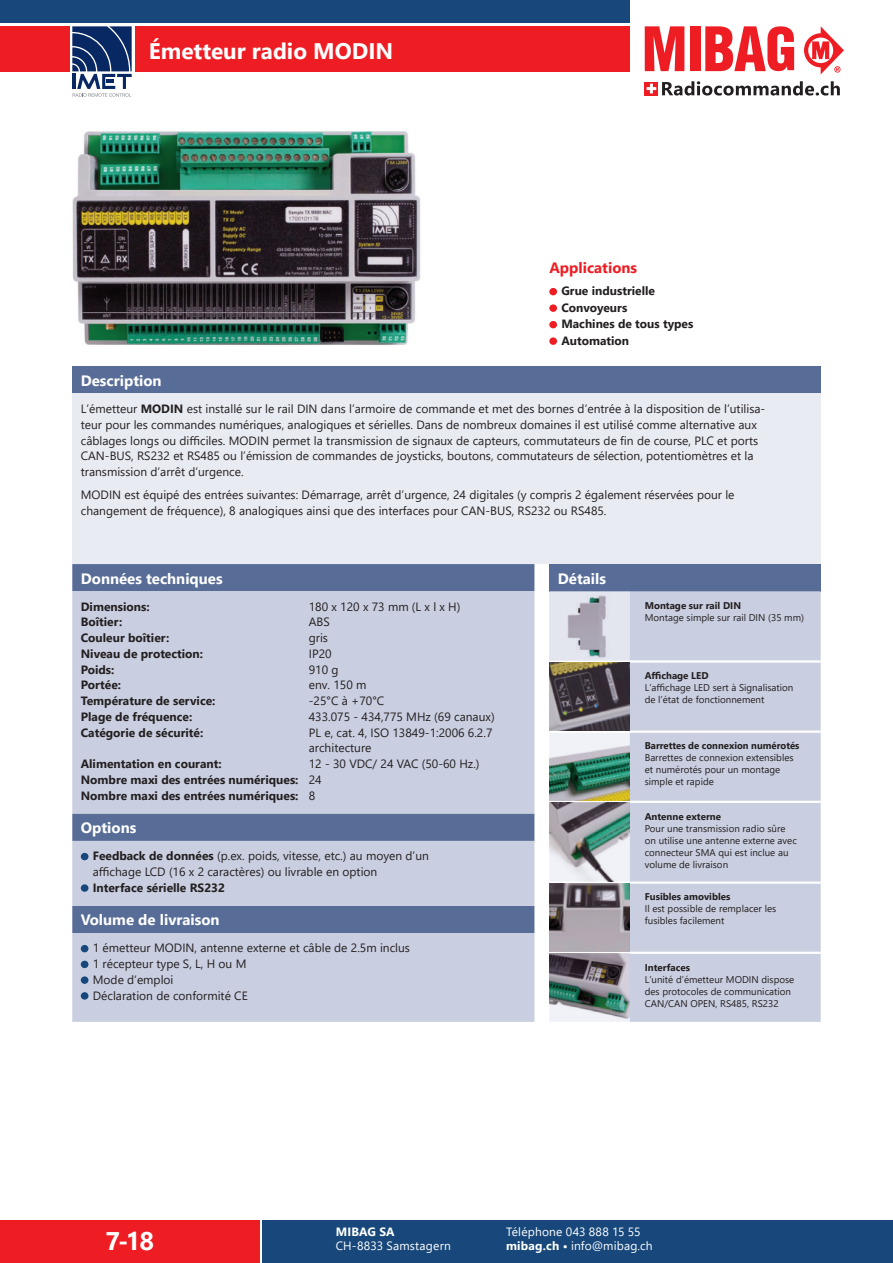
<style>
.page{position:relative;width:893px;height:1263px;background:#fff}
.page>*{position:absolute;margin:0;border:0;box-sizing:border-box;transform-origin:0 0}
.t1{font:700 25.5px "Segoe UI";color:#fff}
.t2{font:700 22.5px "Segoe UI";color:#fff}
.t3{font:700 15px "Segoe UI";color:#fff}
.t4{font:700 15px "Segoe UI";color:#ee1d23}
.t5{font:12px/15.8px "Segoe UI";color:#231f20}
.t6{font:700 12px/16.5px "Segoe UI";color:#231f20}
.t7{font:12px/14.4px "Segoe UI";letter-spacing:.015em;color:#fff}
.t8{font:700 12px "Segoe UI";letter-spacing:.01em;color:#fff}
.t9{font:9.75px/12px "Segoe UI";color:#231f20}
.t10{font:700 9.75px "Segoe UI";color:#231f20}
.s1{font-weight:700}
.s2{font-weight:400}
</style>
<div class="page">
<div style="left:0;top:26px;width:630px;height:45px;background:#ee1d23"></div>
<div style="left:0;top:0;width:630px;height:22px;background:#18487b"></div>
<div style="left:0;top:1220px;width:259px;height:43px;background:#ee1d23"></div>
<div style="left:70px;top:25px;width:64px;height:75px;background:#fff"></div>
<svg style="left:72px;top:26px;width:60px;height:71px"></svg>
<div style="left:262px;top:1220px;width:631px;height:43px;background:#18487b"></div>
<div style="left:690px;top:26px;width:10px;height:45px;background:#ee1d23"></div>
<svg style="left:705px;top:26px;width:89px;height:45px"></svg>
<svg style="left:804px;top:26px;width:40px;height:48px"></svg>
<svg style="left:645px;top:82px;width:13px;height:13px"></svg>
<svg style="left:647px;top:84px;width:9px;height:9px"></svg>
<svg style="left:645px;top:26px;width:39px;height:45px"></svg>
<svg style="left:662px;top:81px;width:178px;height:15px"></svg>
<div style="left:72px;top:367px;width:749px;height:27px;background:#576d98"></div>
<div style="left:72px;top:394px;width:749px;height:170px;background:#e9ebf2"></div>
<div style="left:549px;top:564px;width:272px;height:27px;background:#576d98"></div>
<div style="left:630px;top:591px;width:191px;height:431px;background:#c9cee0"></div>
<hr style="left:630px;top:660px;width:191px;height:3px;background:#fff">
<hr style="left:630px;top:730px;width:191px;height:3px;background:#fff">
<hr style="left:630px;top:801px;width:191px;height:2px;background:#fff">
<hr style="left:630px;top:881px;width:191px;height:3px;background:#fff">
<hr style="left:630px;top:952px;width:191px;height:2px;background:#fff">
<img style="left:549px;top:591px;width:81px;height:69px">
<img style="left:549px;top:663px;width:81px;height:67px">
<img style="left:549px;top:733px;width:81px;height:68px">
<img style="left:549px;top:803px;width:81px;height:78px">
<img style="left:549px;top:884px;width:81px;height:68px">
<img style="left:549px;top:954px;width:81px;height:68px">
<div style="left:72px;top:564px;width:462px;height:27px;background:#576d98"></div>
<svg style="left:72px;top:591px;width:462px;height:431px;background:#bac1d7"></svg>
<div style="left:81px;top:853px;width:7px;height:7px;background:#18487b;border-radius:50%"></div>
<div style="left:81px;top:884px;width:7px;height:8px;background:#18487b;border-radius:50%"></div>
<div style="left:81px;top:945px;width:7px;height:7px;background:#18487b;border-radius:50%"></div>
<div style="left:81px;top:961px;width:7px;height:7px;background:#18487b;border-radius:50%"></div>
<div style="left:81px;top:976px;width:7px;height:8px;background:#18487b;border-radius:50%"></div>
<div style="left:81px;top:992px;width:7px;height:7px;background:#18487b;border-radius:50%"></div>
<div style="left:549px;top:288px;width:8px;height:7px;background:#ee1d23;border-radius:50%"></div>
<div style="left:549px;top:304px;width:8px;height:8px;background:#ee1d23;border-radius:50%"></div>
<div style="left:549px;top:321px;width:8px;height:7px;background:#ee1d23;border-radius:50%"></div>
<div style="left:549px;top:337px;width:8px;height:8px;background:#ee1d23;border-radius:50%"></div>
<img style="left:72px;top:131px;width:349px;height:215px">
<h2 class="t2" style="left:149px;top:30px;width:246px">Émetteur radio MODIN</h2>
<p class="t4" style="left:549px;top:253px;width:89px">Applications</p>
<p class="t6" style="left:561px;top:282px;width:134px">Grue industrielle<br>Convoyeurs<br>Machines de tous types<br>Automation</p>
<p class="t3" style="left:81px;top:366px;width:82px">Description</p>
<p class="t5" style="left:81px;top:400px;width:686px">L’émetteur <span class="s1">MODIN</span> est installé sur le rail DIN dans l’armoire de commande et met des bornes d’entrée à la disposition de l’utilisa&shy;teur pour les commandes numériques, analogiques et sérielles. Dans de nombreux domaines il est utilisé comme alternative aux câblages longs ou difficiles. MODIN permet la transmission de signaux de capteurs, commutateurs de fin de course, PLC et ports CAN-BUS, RS232 et RS485 ou l’émission de commandes de joysticks, boutons, commutateurs de sélection, potentiomètres et la transmission d’arrêt d’urgence.</p>
<p class="t5" style="left:81px;top:486px;width:655px">MODIN est équipé des entrées suivantes: Démarrage, arrêt d’urgence, 24 digitales (y compris 2 également réservées pour le changement de fréquence), 8 analogiques ainsi que des interfaces pour CAN-BUS, RS232 ou RS485.</p>
<p class="t3" style="left:81px;top:564px;width:143px">Données techniques</p>
<p class="t6" style="left:81px;top:597px;width:70px">Dimensions:</p>
<p class="t5" style="left:309px;top:597px;width:153px">180 x 120 x 73 mm (L x l x H)</p>
<p class="t6" style="left:81px;top:613px;width:43px">Boîtier:</p>
<p class="t5" style="left:309px;top:613px;width:22px">ABS</p>
<p class="t6" style="left:81px;top:629px;width:90px">Couleur boîtier:</p>
<p class="t5" style="left:309px;top:629px;width:21px">gris</p>
<p class="t6" style="left:81px;top:644px;width:124px">Niveau de protection:</p>
<p class="t5" style="left:309px;top:645px;width:24px">IP20</p>
<p class="t6" style="left:81px;top:660px;width:35px">Poids:</p>
<p class="t5" style="left:309px;top:660px;width:31px">910 g</p>
<p class="t6" style="left:81px;top:676px;width:42px">Portée:</p>
<p class="t5" style="left:309px;top:676px;width:59px">env. 150 m</p>
<p class="t6" style="left:81px;top:692px;width:136px">Température de service:</p>
<p class="t5" style="left:309px;top:692px;width:77px">-25°C à +70°C</p>
<p class="t6" style="left:81px;top:707px;width:113px">Plage de fréquence:</p>
<p class="t5" style="left:309px;top:708px;width:187px">433.075 - 434,775 MHz (69 canaux)</p>
<p class="t6" style="left:81px;top:723px;width:124px">Catégorie de sécurité:</p>
<p class="t5" style="left:309px;top:723px;width:185px">PL e, cat. 4, ISO 13849-1:2006 6.2.7 architecture</p>
<p class="t6" style="left:81px;top:755px;width:142px">Alimentation en courant:</p>
<p class="t6" style="left:81px;top:755px;width:400px;line-height:15.8px;text-indent:228px"><span class="s2">12 - 30 VDC/ 24 VAC (50-60 Hz.)<br></span>Nombre maxi des entrées numériques: <span class="s2">24<br></span>Nombre maxi des entrées numériques: <span class="s2">8</span></p>
<p class="t3" style="left:81px;top:813px;width:57px">Options</p>
<p class="t5" style="left:93px;top:847px;width:338px"><span class="s1">Feedback de données</span> (p.ex. poids, vitesse, etc.) au moyen d’un affichage LCD (16 x 2 caractères) ou livrable en option</p>
<p class="t6" style="left:93px;top:878px;width:134px">Interface sérielle RS232</p>
<p class="t3" style="left:81px;top:906px;width:140px">Volume de livraison</p>
<p class="t5" style="left:93px;top:939px;width:319px">1 émetteur MODIN, antenne externe et câble de 2.5m inclus<br>1 récepteur type S, L, H ou M<br>Mode d‘emploi<br>Déclaration de conformité CE</p>
<p class="t3" style="left:558px;top:564px;width:50px">Détails</p>
<p class="t10" style="left:645px;top:596px;width:98px">Montage sur rail DIN</p>
<p class="t9" style="left:645px;top:611px;width:161px">Montage simple sur rail DIN (35 mm)</p>
<p class="t10" style="left:645px;top:666px;width:65px">Affichage LED</p>
<p class="t9" style="left:645px;top:681px;width:150px">L’affichage LED sert à Signalisation de l’état de fonctionnement</p>
<p class="t10" style="left:645px;top:737px;width:156px">Barrettes de connexion numérotés</p>
<p class="t9" style="left:645px;top:751px;width:150px">Barrettes de connexion extensibles et numérotés pour un montage simple et rapide</p>
<p class="t10" style="left:645px;top:807px;width:78px">Antenne externe</p>
<p class="t9" style="left:645px;top:821px;width:154px">Pour une transmission radio sûre on utilise une antenne externe avec connecteur SMA qui est inclue au volume de livraison</p>
<p class="t10" style="left:645px;top:888px;width:87px">Fusibles amovibles</p>
<p class="t9" style="left:645px;top:902px;width:133px">Il est possible de remplacer les fusibles facilement</p>
<p class="t10" style="left:645px;top:958px;width:47px">Interfaces</p>
<p class="t9" style="left:645px;top:972px;width:151px">L’unité d’émetteur MODIN dispose des protocoles de communication<br>CAN/CAN OPEN, RS485, RS232</p>
<h1 class="t1" style="left:105px;top:1217px;width:50px">7-18</h1>
<p class="t8" style="left:336px;top:1220px;width:60px">MIBAG SA</p>
<p class="t7" style="left:336px;top:1238px;width:116px">CH-8833 Samstagern</p>
<p class="t7" style="left:506px;top:1223px;width:148px">Téléphone 043 888 15 55 <span class="s1">mibag.ch •</span> info@mibag.ch</p>
</div>
